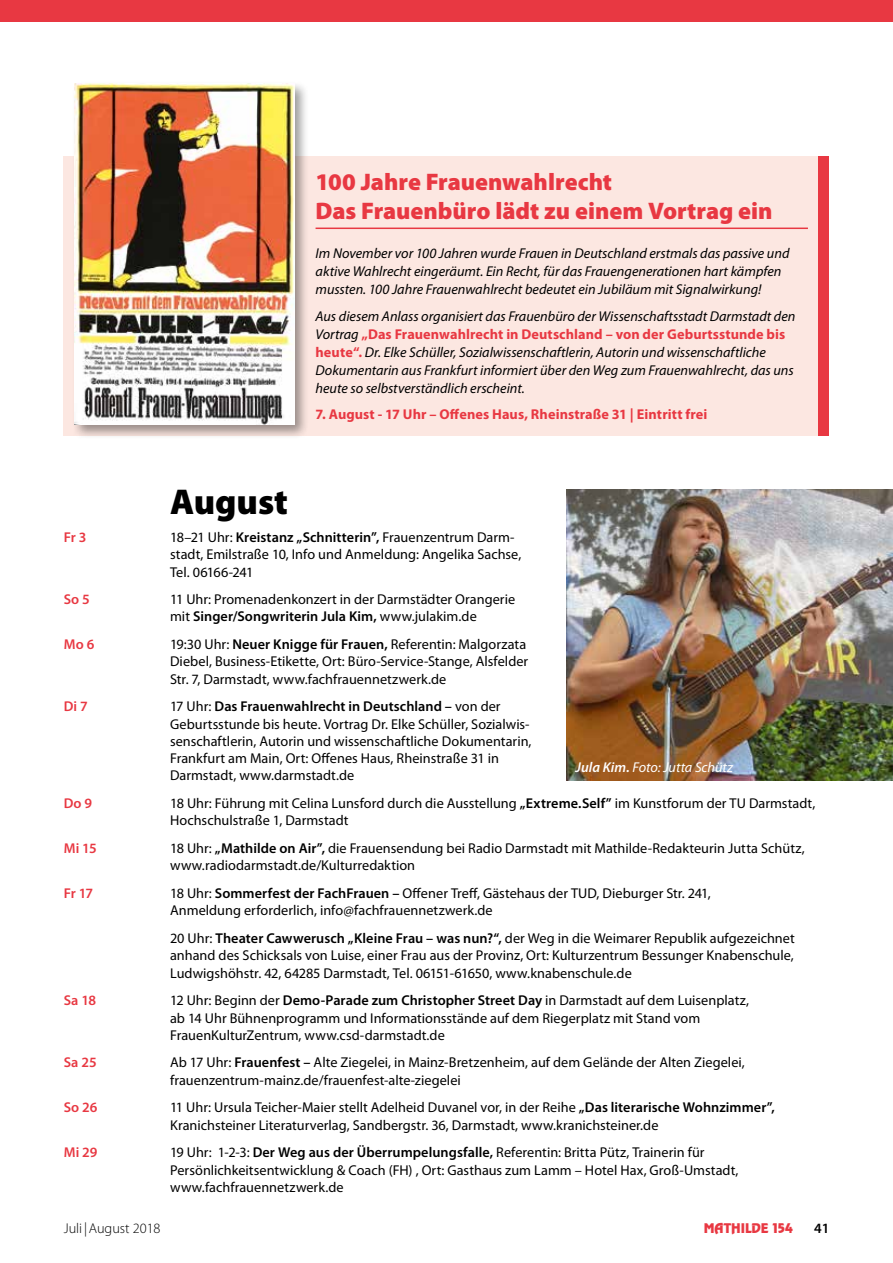
<style>
.page{position:relative;width:893px;height:1263px;background:#fff}
.page>*{position:absolute;margin:0;border:0;box-sizing:border-box;transform-origin:0 0}
.t1{font:900 36px "Myriad Pro";letter-spacing:-.005em;color:#000}
.t2{font:900 24px/28.8px "Myriad Pro";color:#e83842}
.t3{font:14.25px/17.2px "Myriad Pro";letter-spacing:.005em;color:#000}
.t4{font:italic 14.25px/18px "Myriad Pro";color:#000}
.t5{font:700 14.25px "Myriad Pro";letter-spacing:.005em;color:#e83842}
.t6{font:600 14.25px "Myriad Pro";letter-spacing:.005em;color:#e83842}
.t7{font:italic 14.25px "Myriad Pro";letter-spacing:-.005em;color:#fff}
.t8{font:300 14.25px "Myriad Pro";color:#000}
.t9{font:600 14.25px "Myriad Pro";color:#000}
.t10{font:12px "Revue";color:#e83842}
.s1{font-weight:700;font-style:normal;color:#e83842}
.s2{font-weight:600}
</style>
<div class="page">
<div style="left:0;top:0;width:893px;height:21px;background:#e83842"></div>
<div style="left:64px;top:156px;width:765px;height:280px;background:#fce7e1"></div>
<hr style="left:316px;top:228px;width:492px;height:1px;background:#e83842">
<div style="left:819px;top:156px;width:10px;height:280px;background:#e83842"></div>
<div style="left:71px;top:81px;width:239px;height:359px;background:#000;opacity:.4"></div>
<img style="left:74px;top:84px;width:220px;height:341px">
<img style="left:567px;top:489px;width:326px;height:291px">
<h1 class="t1" style="left:170px;top:478px;width:119px">August</h1>
<h2 class="t2" style="left:316px;top:167px;width:459px">100 Jahre Frauenwahlrecht<br>Das Frauenbüro lädt zu einem Vortrag ein</h2>
<p class="t4" style="left:316px;top:244px;width:475px">Im November vor 100 Jahren wurde Frauen in Deutschland erstmals das passive und aktive Wahlrecht eingeräumt. Ein Recht, für das Frauengenerationen hart kämpfen mussten. 100 Jahre Frauenwahlrecht bedeutet ein Jubiläum mit Signalwirkung!</p>
<p class="t4" style="left:316px;top:307px;width:481px">Aus diesem Anlass organisiert das Frauenbüro der Wissenschaftsstadt Darmstadt den Vortrag <span class="s1">„Das Frauenwahlrecht in Deutschland – von der Geburtsstunde bis heute“.</span> Dr. Elke Schüller, Sozialwissenschaftlerin, Autorin und wissenschaftliche Dokumentarin aus Frankfurt informiert über den Weg zum Frauenwahlrecht, das uns heute so selbstverständlich erscheint.</p>
<p class="t5" style="left:316px;top:405px;width:393px">7. August - 17 Uhr – Offenes Haus, Rheinstraße 31 | Eintritt frei</p>
<p class="t6" style="left:64px;top:528px;width:24px">Fr 3</p>
<p class="t3" style="left:170px;top:528px;width:353px">18–21 Uhr: <span class="s2">Kreistanz „Schnitterin”,</span> Frauenzentrum Darm&shy;stadt, Emilstraße 10, Info und Anmeldung: Angelika Sachse,<br>Tel. 06166-241</p>
<p class="t6" style="left:64px;top:590px;width:28px">So 5</p>
<p class="t3" style="left:170px;top:591px;width:347px">11 Uhr: Promenadenkonzert in der Darmstädter Orangerie mit <span class="s2">Singer/Songwriterin Jula Kim,</span> www.julakim.de</p>
<p class="t6" style="left:64px;top:635px;width:32px">Mo 6</p>
<p class="t3" style="left:170px;top:635px;width:360px">19:30 Uhr: <span class="s2">Neuer Knigge für Frauen,</span> Referentin: Malgorzata<br>Diebel, Business-Etikette, Ort: Bü ro-Service-Stange, Alsfelder<br>Str. 7, Darmstadt, www.fachfrauennetzwerk.de</p>
<p class="t6" style="left:64px;top:697px;width:26px">Di 7</p>
<p class="t3" style="left:170px;top:698px;width:363px">17 Uhr: <span class="s2">Das Frauenwahlrecht in Deutschland –</span> von der Geburtsstunde bis heute. Vortrag Dr. Elke Schüller, Sozialwis&shy;senschaftlerin, Autorin und wissenschaftliche Dokumentarin, Frankfurt am Main, Ort: Offenes Haus, Rheinstraße 31 in Darmstadt, www.darmstadt.de</p>
<p class="t6" style="left:64px;top:794px;width:30px">Do 9</p>
<p class="t3" style="left:170px;top:794px;width:647px">18 Uhr: Führung mit Celina Lunsford durch die Ausstellung <span class="s2">„Extreme.Self”</span> im Kunstforum der TU Darmstadt,<br>Hochschulstraße 1, Darmstadt</p>
<p class="t6" style="left:64px;top:839px;width:35px">Mi 15</p>
<p class="t3" style="left:170px;top:839px;width:636px">18 Uhr: <span class="s2">„Mathilde on Air”,</span> die Frauensendung bei Radio Darmstadt mit Mathilde-Redakteurin Jutta Schütz, www.radiodarmstadt.de/Kulturredaktion</p>
<p class="t6" style="left:64px;top:884px;width:31px">Fr 17</p>
<p class="t3" style="left:170px;top:884px;width:542px">18 Uhr: <span class="s2">Sommerfest der FachFrauen –</span> Offener Treff, Gästehaus der TUD, Dieburger Str. 241,<br>Anmeldung erforderlich, info@fachfrauennetzwerk.de</p>
<p class="t3" style="left:170px;top:929px;width:626px;text-align:justify">20 Uhr: <span class="s2">Theater Cawwerusch „Kleine Frau – was nun?“,</span> der Weg in die Weimarer Republik aufgezeichnet anhand des Schicksals von Luise, einer Frau aus der Provinz, Ort: Kulturzentrum Bessunger Knabenschule, Ludwigshöhstr. 42, 64285 Darmstadt, Tel. 06151-61650, www.knabenschule.de</p>
<p class="t6" style="left:64px;top:991px;width:34px">Sa 18</p>
<p class="t3" style="left:170px;top:992px;width:580px">12 Uhr: Beginn der <span class="s2">Demo-Parade zum Christopher Street Day</span> in Darmstadt auf dem Luisenplatz, ab 14 Uhr Bühnenprogramm und Informationsstände auf dem Riegerplatz mit Stand vom<br>FrauenKulturZentrum, www.csd-darmstadt.de</p>
<p class="t6" style="left:64px;top:1054px;width:34px">Sa 25</p>
<p class="t3" style="left:170px;top:1054px;width:576px">Ab 17 Uhr: <span class="s2">Frauenfest –</span> Alte Ziegelei, in Mainz-Bretzenheim, auf dem Gelände der Alten Ziegelei, frauenzentrum-mainz.de/frauenfest-alte-ziegelei</p>
<p class="t6" style="left:64px;top:1098px;width:35px">So 26</p>
<p class="t3" style="left:170px;top:1099px;width:606px">11 Uhr: Ursula Teicher-Maier stellt Adelheid Duvanel vor, in der Reihe <span class="s2">„Das literarische Wohnzimmer”,<br></span>Kranichsteiner Literaturverlag, Sandbergstr. 36, Darmstadt, www.kranichsteiner.de</p>
<p class="t6" style="left:64px;top:1143px;width:35px">Mi 29</p>
<p class="t3" style="left:170px;top:1144px;width:570px">19 Uhr: 1-2-3: <span class="s2">Der Weg aus der Ü berrumpelungsfalle,</span> Referentin: Britta Pütz, Trainerin fü r<br>Persönlichkeitsentwicklung &amp; Coach (FH) , Ort: Gasthaus zum Lamm – Hotel Hax, Groß-Umstadt, www.fachfrauennetzwerk.de</p>
<p class="t7" style="left:575px;top:758px;width:159px"><span class="s2">Jula Kim.</span> Foto: Jutta Schütz</p>
<p class="t8" style="left:64px;top:1220px;width:98px">Juli |August 2018</p>
<p class="t10" style="left:704px;top:1220px;width:90px">MATHILDE 154</p>
<p class="t9" style="left:814px;top:1219px;width:17px">41</p>
</div>
